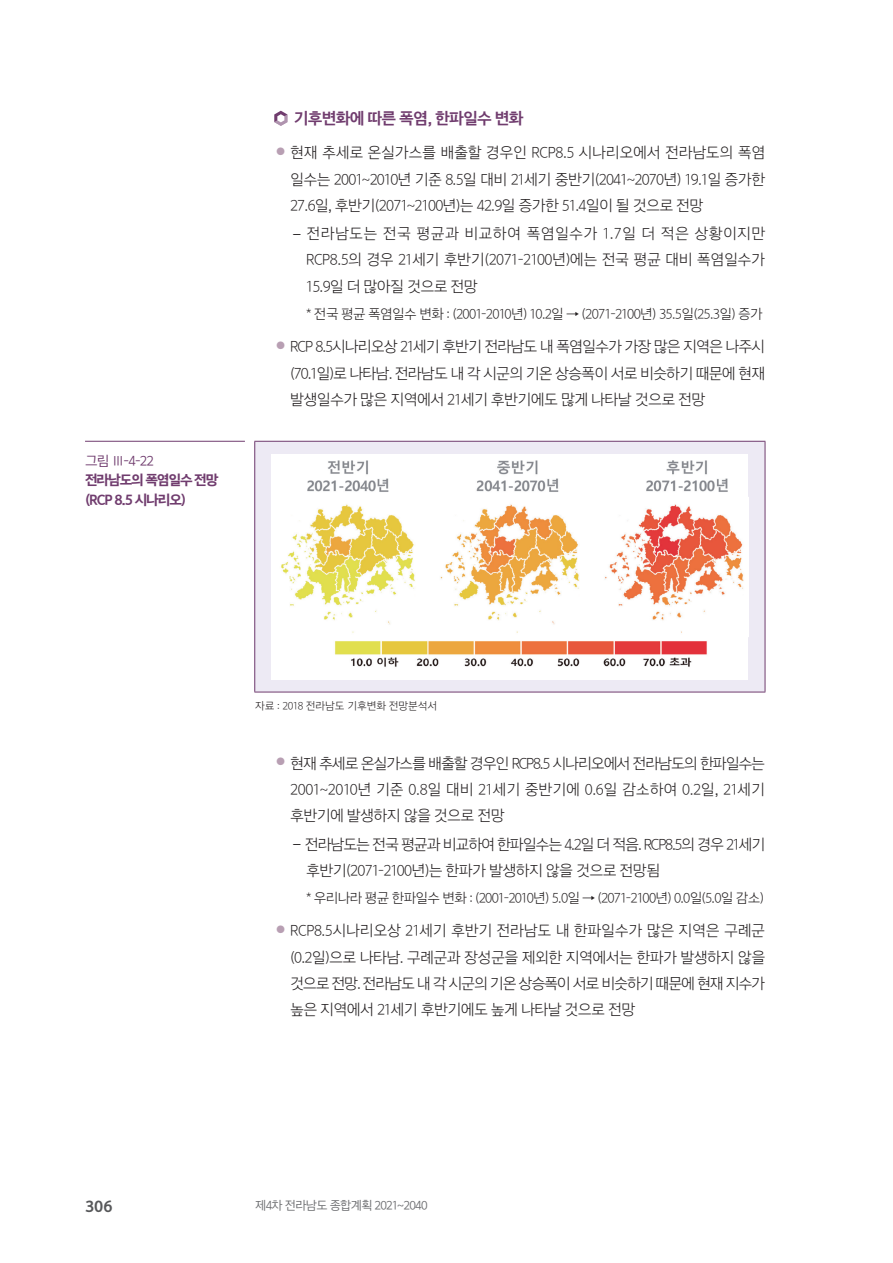
<style>
.page{position:relative;width:893px;height:1263px;background:#fff}
.page>*{position:absolute;margin:0;border:0;box-sizing:border-box;transform-origin:0 0}
.t1{font:15.75px "OTM Gothic B";letter-spacing:-.05em;color:#703c6e}
.t2{font:15px/26.2px "OTM Gothic L";letter-spacing:-.05em;color:#231f20;text-align:justify}
.t3{font:15px/26.2px "OTM Gothic L";letter-spacing:-.085em;color:#231f20}
.t4{font:15px "OTM Gothic EB";color:#57585a}
.t5{font:13.5px "OTM Gothic L";letter-spacing:-.05em;color:#231f20}
.t6{font:13.5px/19.5px "OTM Gothic EB";letter-spacing:-.085em;color:#703c6e}
.t7{font:13.5px "OTM Gothic R";color:#703c6e}
.t8{font:12px "OTM Gothic R";letter-spacing:-.06em;color:#6c6d70}
.t9{font:10.5px "OTM Gothic L";letter-spacing:-.02em;color:#231f20}
.s1{font-family:"Pretendard";font-weight:300}
</style>
<div class="page">
<svg style="left:274px;top:111px;width:13px;height:15px"></svg>
<div style="left:255px;top:441px;width:510px;height:251px;background:#edeaf4"></div>
<hr style="left:85px;top:441px;width:160px;height:1px;background:#703c6e">
<hr style="left:254px;top:441px;width:511px;height:1px;background:#703c6e">
<hr style="left:254px;top:442px;width:1px;height:250px;background:#703c6e">
<hr style="left:765px;top:442px;width:1px;height:250px;background:#703c6e">
<hr style="left:254px;top:692px;width:511px;height:1px;background:#703c6e">
<img style="left:272px;top:454px;width:476px;height:225px">
<p class="t7" style="left:85px;top:454px;width:70px">그림 Ⅲ-4-22</p>
<p class="t6" style="left:85px;top:471px;width:135px">전라남도의 폭염일수 전망 (RCP 8.5 시나리오)</p>
<p class="t1" style="left:294px;top:111px;width:231px">기후변화에 따른 폭염, 한파일수 변화</p>
<p class="t2" style="left:290px;top:140px;width:477px;text-indent:-14px"><sup>●</sup> 현재 추세로 온실가스를 배출할 경우인 RCP8.5 시나리오에서 전라남도의 폭염 일수는 2001~2010년 기준 8.5일 대비 21세기 중반기(2041~2070년) 19.1일 증가한 27.6일, 후반기(2071~2100년)는 42.9일 증가한 51.4일이 될 것으로 전망</p>
<p class="t2" style="left:306px;top:221px;width:461px;text-indent:-13px"><span class="s1">–</span> 전라남도는 전국 평균과 비교하여 폭염일수가 1.7일 더 적은 상황이지만 RCP8.5의 경우 21세기 후반기(2071-2100년)에는 전국 평균 대비 폭염일수가 15.9일 더 많아질 것으로 전망</p>
<p class="t5" style="left:306px;top:307px;width:458px">* 전국 평균 폭염일수 변화 : (2001-2010년) 10.2일 → (2071-2100년) 35.5일(25.3일) 증가</p>
<p class="t2" style="left:290px;top:334px;width:477px;text-indent:-14px"><sup>●</sup> RCP 8.5시나리오상 21세기 후반기 전라남도 내 폭염일수가 가장 많은 지역은 나주시 (70.1일)로 나타남. 전라남도 내 각 시군의 기온 상승폭이 서로 비슷하기 때문에 현재 발생일수가 많은 지역에서 21세기 후반기에도 많게 나타날 것으로 전망</p>
<p class="t9" style="left:255px;top:701px;width:184px">자료 : 2018 전라남도 기후변화 전망분석서</p>
<p class="t2" style="left:290px;top:750px;width:477px;text-indent:-14px"><sup>●</sup> 현재 추세로 온실가스를 배출할 경우인 RCP8.5 시나리오에서 전라남도의 한파일수는 2001~2010년 기준 0.8일 대비 21세기 중반기에 0.6일 감소하여 0.2일, 21세기 후반기에 발생하지 않을 것으로 전망</p>
<p class="t3" style="left:306px;top:831px;width:461px;text-indent:-13px"><span class="s1">–</span> 전라남도는 전국 평균과 비교하여 한파일수는 4.2일 더 적음. RCP8.5의 경우 21세기 후반기(2071-2100년)는 한파가 발생하지 않을 것으로 전망됨</p>
<p class="t5" style="left:306px;top:891px;width:459px">* 우리나라 평균 한파일수 변화 : (2001-2010년) 5.0일 → (2071-2100년) 0.0일(5.0일 감소)</p>
<p class="t2" style="left:290px;top:918px;width:477px;text-indent:-14px"><sup>●</sup> RCP8.5시나리오상 21세기 후반기 전라남도 내 한파일수가 많은 지역은 구례군 (0.2일)으로 나타남. 구례군과 장성군을 제외한 지역에서는 한파가 발생하지 않을 것으로 전망. 전라남도 내 각 시군의 기온 상승폭이 서로 비슷하기 때문에 현재 지수가 높은 지역에서 21세기 후반기에도 높게 나타날 것으로 전망</p>
<p class="t4" style="left:85px;top:1199px;width:29px">306</p>
<p class="t8" style="left:255px;top:1199px;width:174px">제4차 전라남도 종합계획 2021~2040</p>
</div>
